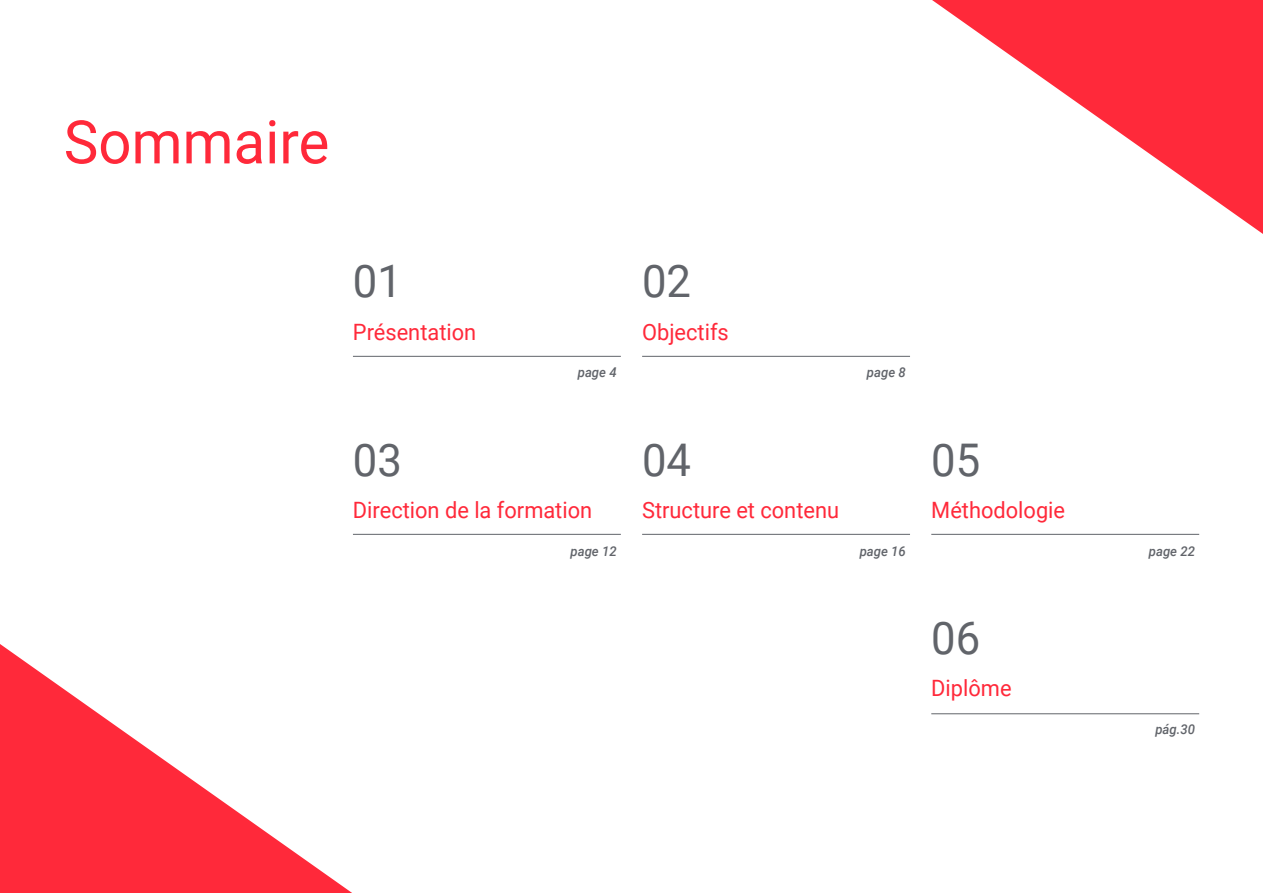
<style>
.page{position:relative;width:1263px;height:893px;background:#fff}
.page>*{position:absolute;margin:0;border:0;box-sizing:border-box;transform-origin:0 0}
.t1{font:60px "Roboto";color:#ff293a}
.t2{font:45px "Roboto";color:#61646a}
.t3{font:22.5px "Roboto";color:#ff293a}
.t4{font:italic 500 13.5px "Roboto";color:#61646a}
</style>
<div class="page">
<svg style="left:0;top:644px;width:352px;height:249px"></svg>
<svg style="left:932px;top:0;width:331px;height:234px"></svg>
<hr style="left:353px;top:534px;width:268px;height:1px;background:#61646a">
<hr style="left:353px;top:356px;width:268px;height:1px;background:#61646a">
<hr style="left:642px;top:356px;width:268px;height:1px;background:#61646a">
<hr style="left:931px;top:534px;width:268px;height:1px;background:#61646a">
<hr style="left:931px;top:713px;width:268px;height:1px;background:#61646a">
<hr style="left:642px;top:534px;width:268px;height:1px;background:#61646a">
<h1 class="t1" style="left:64px;top:100px;width:267px">Sommaire</h1>
<h2 class="t2" style="left:353px;top:250px;width:51px">01</h2>
<h2 class="t2" style="left:642px;top:250px;width:51px">02</h2>
<p class="t3" style="left:353px;top:316px;width:125px">Présentation</p>
<h2 class="t2" style="left:353px;top:428px;width:51px">03</h2>
<p class="t3" style="left:642px;top:316px;width:88px">Objectifs</p>
<p class="t4" style="left:578px;top:363px;width:40px">page 4</p>
<p class="t4" style="left:867px;top:363px;width:40px">page 8</p>
<h2 class="t2" style="left:642px;top:428px;width:51px">04</h2>
<p class="t3" style="left:353px;top:494px;width:241px">Direction de la formation</p>
<p class="t4" style="left:570px;top:542px;width:48px">page 12</p>
<p class="t3" style="left:642px;top:494px;width:198px">Structure et contenu</p>
<p class="t4" style="left:860px;top:542px;width:48px">page 16</p>
<h2 class="t2" style="left:931px;top:428px;width:51px">05</h2>
<p class="t3" style="left:931px;top:494px;width:135px">Méthodologie</p>
<h2 class="t2" style="left:931px;top:607px;width:51px">06</h2>
<p class="t3" style="left:931px;top:673px;width:82px">Diplôme</p>
<p class="t4" style="left:1149px;top:542px;width:48px">page 22</p>
<p class="t4" style="left:1155px;top:720px;width:41px">pág.30</p>
</div>
